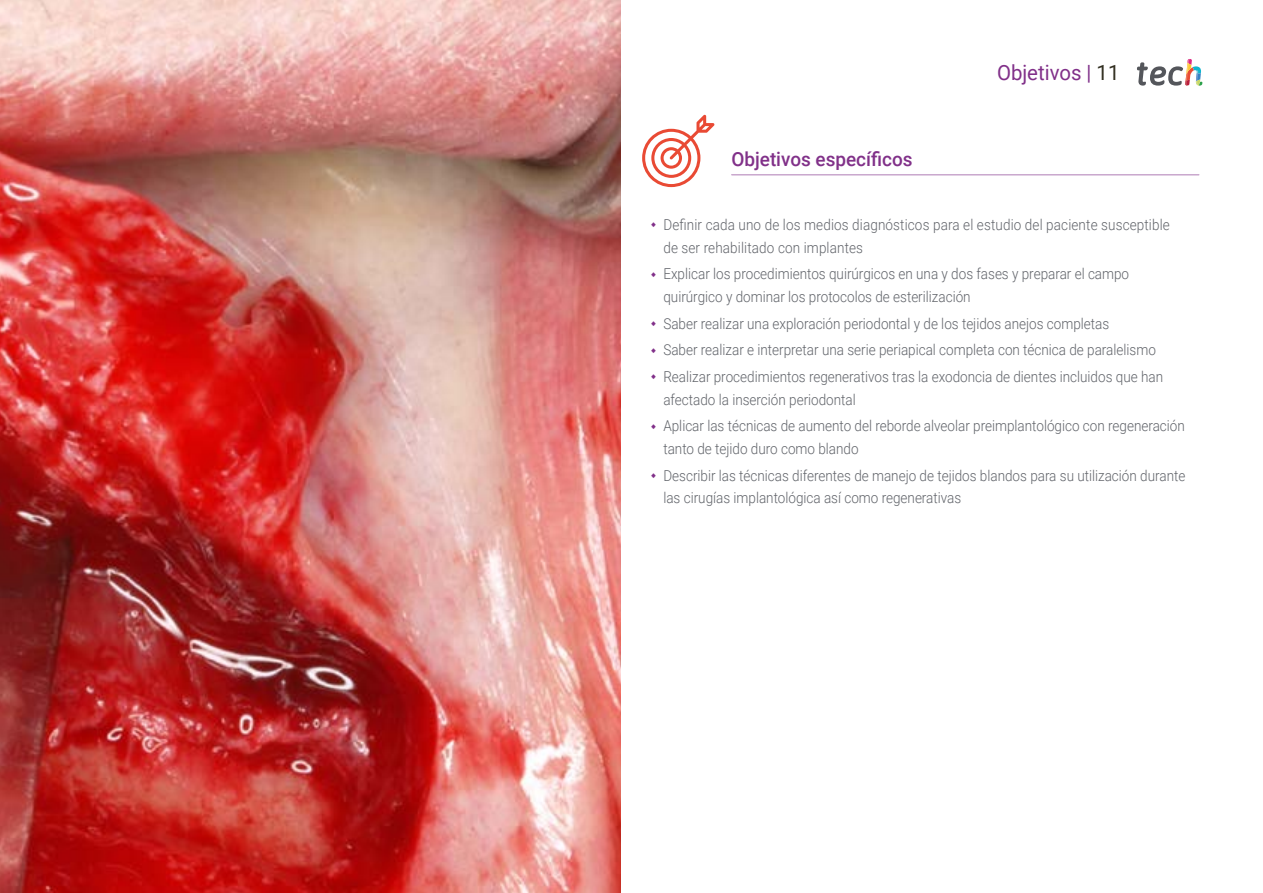
<style>
.page{position:relative;width:1263px;height:893px;background:#fff}
.page>*{position:absolute;margin:0;border:0;box-sizing:border-box;transform-origin:0 0}
.t1{font:21px "Roboto";color:#813089}
.t2{font:500 19.5px "Roboto";color:#813189}
.t3{font:300 15px/26.7px "Roboto";color:#61646a;scale:.9 1}
.s1{color:#7f3089}
.s2{color:#312e20}
</style>
<div class="page">
<svg style="left:642px;top:115px;width:72px;height:72px"></svg>
<img style="left:0;top:0;width:621px;height:893px">
<svg style="left:1137px;top:59px;width:65px;height:27px"></svg>
<h2 class="t2" style="left:731px;top:145px;width:183px">Objetivos específicos</h2>
<h1 class="t1" style="left:997px;top:57px;width:124px">Objetivos <span class="s1">|</span> <span class="s2">11</span></h1>
<p class="t3" style="left:663px;top:213px;width:564px;line-height:22.5px">Definir cada uno de los medios diagnósticos para el estudio del paciente susceptible de ser rehabilitado con implantes</p>
<p class="t3" style="left:663px;top:262px;width:519px;line-height:22.5px">Explicar los procedimientos quirúrgicos en una y dos fases y preparar el campo quirúrgico y dominar los protocolos de esterilización</p>
<p class="t3" style="left:663px;top:309px;width:557px">Saber realizar una exploración periodontal y de los tejidos anejos completas<br>Saber realizar e interpretar una serie periapical completa con técnica de paralelismo<br>Realizar procedimientos regenerativos tras la exodoncia de dientes incluidos que han</p>
<p class="t3" style="left:663px;top:385px;width:581px">afectado la inserción periodontal<br>Aplicar las técnicas de aumento del reborde alveolar preimplantológico con regeneración</p>
<p class="t3" style="left:663px;top:435px;width:581px">tanto de tejido duro como blando<br>Describir las técnicas diferentes de manejo de tejidos blandos para su utilización durante</p>
<p class="t3" style="left:663px;top:484px;width:332px">las cirugías implantológica así como regenerativas</p>
</div>
